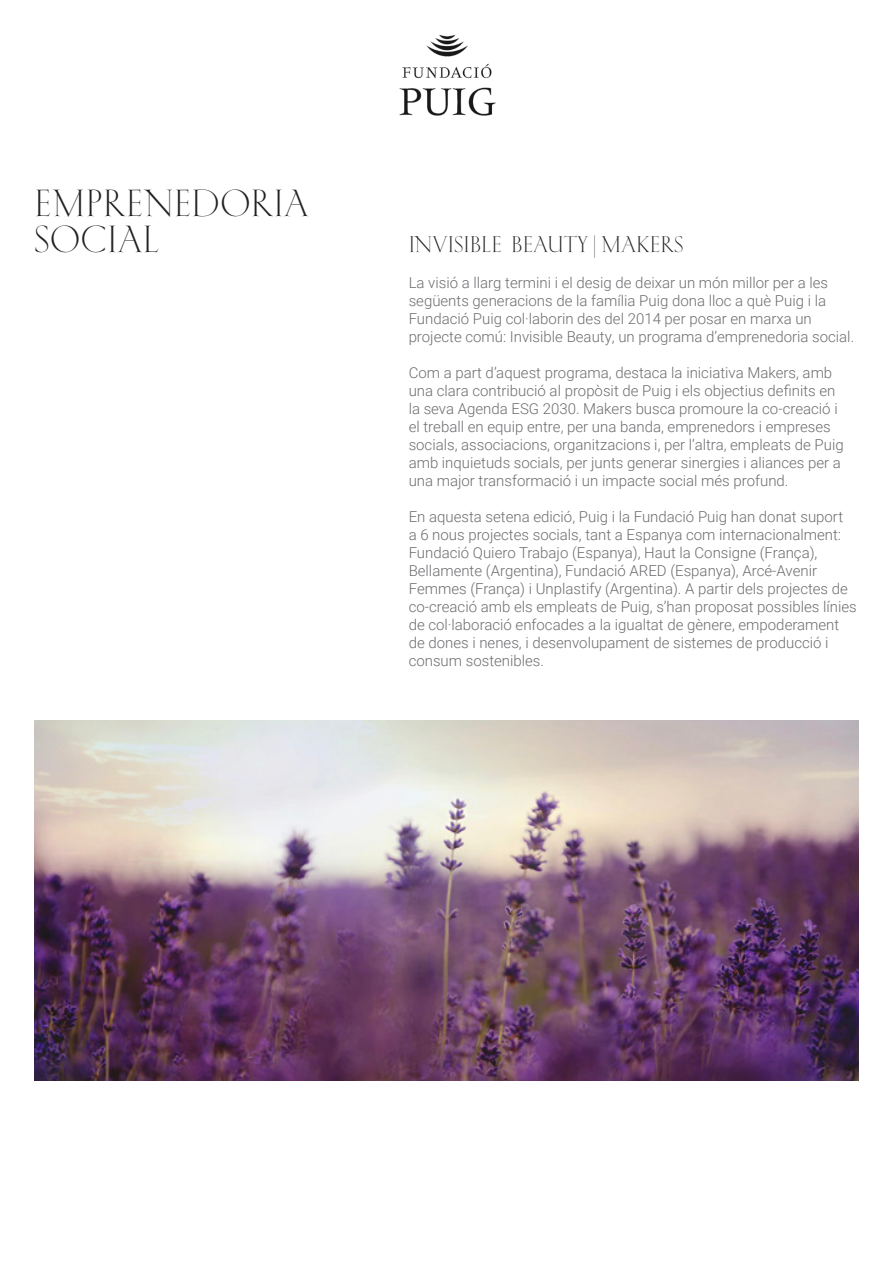
<style>
.page{position:relative;width:893px;height:1263px;background:#fff}
.page>*{position:absolute;margin:0;border:0;box-sizing:border-box;transform-origin:0 0}
.t1{font:37.5px/36px "Kessler Super Display";color:#231f20}
.t2{font:22.5px "Kessler Super Display";color:#231f20}
.t3{font:300 15px/18px "Roboto";color:#6c6d70}
</style>
<div class="page">
<img style="left:34px;top:720px;width:825px;height:360px">
<img style="left:400px;top:34px;width:96px;height:81px">
<p class="t1" style="left:34px;top:183px;width:276px">EMPRENEDORIA<br>SOCIAL</p>
<p class="t2" style="left:409px;top:227px;width:276px">INVISIBLE BEAUTY | MAKERS</p>
<p class="t3" style="left:409px;top:273px;width:447px">La visió a llarg termini i el desig de deixar un món millor per a les següents generacions de la família Puig dona lloc a què Puig i la Fundació Puig col·laborin des del 2014 per posar en marxa un projecte comú: Invisible Beauty, un programa d’emprenedoria social.</p>
<p class="t3" style="left:409px;top:363px;width:436px">Com a part d’aquest programa, destaca la iniciativa Makers, amb una clara contribució al propòsit de Puig i els objectius definits en la seva Agenda ESG 2030. Makers busca promoure la co-creació i el treball en equip entre, per una banda, emprenedors i empreses socials, associacions, organitzacions i, per l’altra, empleats de Puig amb inquietuds socials, per junts generar sinergies i aliances per a una major transformació i un impacte social més profund.</p>
<p class="t3" style="left:409px;top:507px;width:450px">En aquesta setena edició, Puig i la Fundació Puig han donat suport<br>a 6 nous projectes socials, tant a Espanya com internacionalment:<br>Fundació Quiero Trabajo (Espanya), Haut la Consigne (França), Bellamente (Argentina), Fundació ARED (Espanya), Arcé-Avenir Femmes (França) i Unplastify (Argentina). A partir dels projectes de co-creació amb els empleats de Puig, s’han proposat possibles línies de col·laboració enfocades a la igualtat de gènere, empoderament de dones i nenes, i desenvolupament de sistemes de producció i consum sostenibles.</p>
</div>
